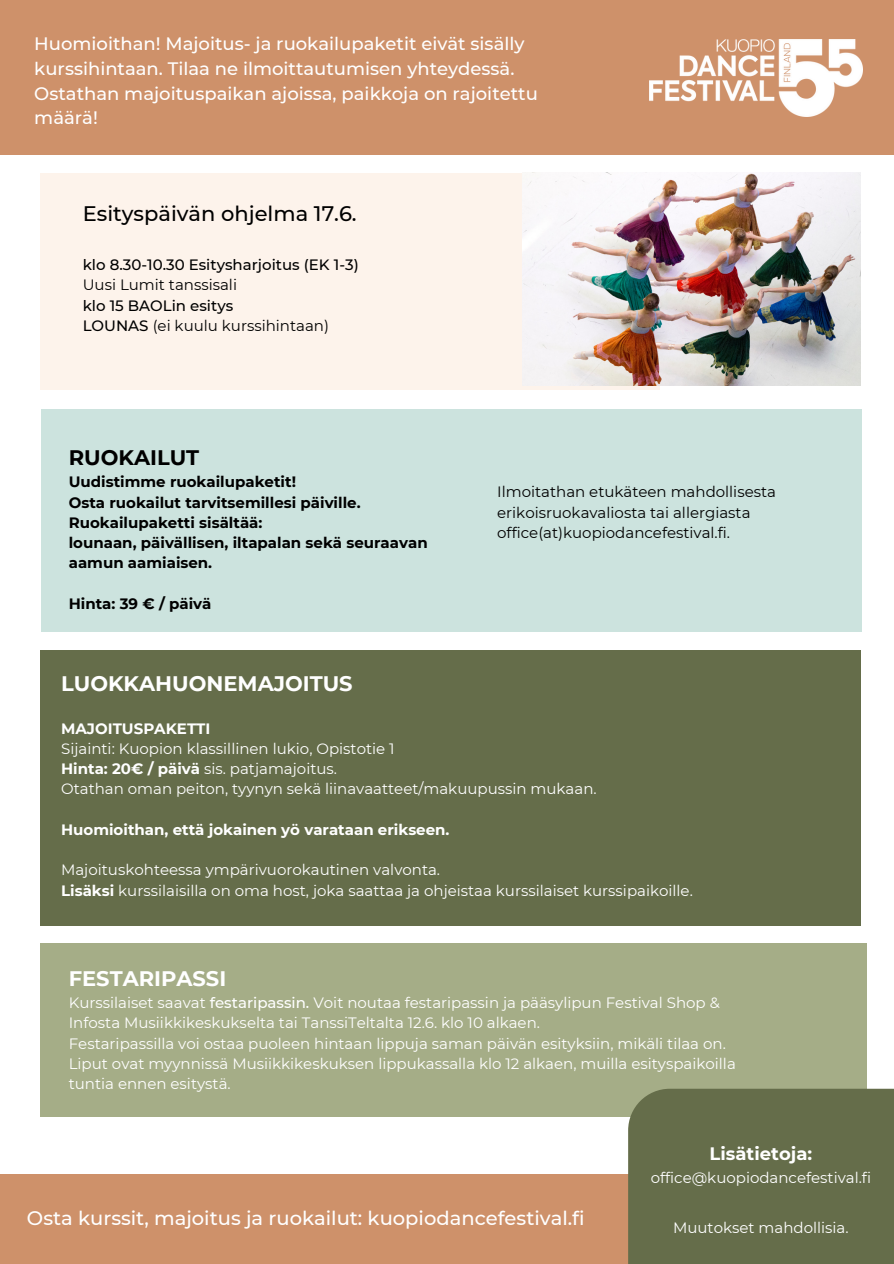
<style>
.page{position:relative;width:894px;height:1264px;background:#fff}
.page>*{position:absolute;margin:0;border:0;box-sizing:border-box;transform-origin:0 0}
.t1{font:700 21px "Montserrat";color:#fff}
.t2{font:500 21px "Montserrat";color:#000}
.t3{font:700 21px "Montserrat";color:#000}
.t4{font:500 19.5px "Montserrat";color:#fff}
.t5{font:500 18px/24.8px "Montserrat";color:#fff}
.t6{font:700 18px "Montserrat";color:#fff}
.t7{font:15px/20.2px "Montserrat";color:#fff}
.t8{font:700 15px/20.2px "Montserrat";color:#000}
.t9{font:15px/20.2px "Montserrat";color:#000}
.t10{font:700 15px "Montserrat";color:#fff}
.t11{font:500 15px "Montserrat";color:#000}
.s1{font-weight:500}
.s2{font-weight:700}
</style>
<div class="page">
<div style="left:41px;top:173px;width:618px;height:216px;background:#fdf3eb"></div>
<div style="left:41px;top:409px;width:819px;height:222px;background:#cce3de"></div>
<div style="left:41px;top:943px;width:825px;height:174px;background:#a5ad87"></div>
<div style="left:0;top:0;width:893px;height:155px;background:#ce916a"></div>
<img style="left:649px;top:39px;width:213px;height:78px">
<div style="left:41px;top:649px;width:819px;height:276px;background:#656d4a"></div>
<img style="left:522px;top:173px;width:338px;height:213px">
<div style="left:0;top:1174px;width:893px;height:89px;background:#ce916a"></div>
<div style="left:628px;top:1088px;width:265px;height:175px;background:#656d4a"></div>
<p class="t5" style="left:34px;top:31px;width:505px">Huomioithan! Majoitus- ja ruokailupaketit eivät sisälly kurssihintaan. Tilaa ne ilmoittautumisen yhteydessä.<br>Ostathan majoituspaikan ajoissa, paikkoja on rajoitettu määrä!</p>
<h3 class="t2" style="left:83px;top:200px;width:275px">Esityspäivän ohjelma 17.6.</h3>
<p class="t11" style="left:83px;top:256px;width:277px">klo 8.30-10.30 Esitysharjoitus (EK 1-3)</p>
<h2 class="t9" style="left:83px;top:275px;width:156px">Uusi Lumit tanssisali</h2>
<p class="t11" style="left:83px;top:296px;width:152px">klo 15 BAOLin esitys</p>
<p class="t9" style="left:83px;top:315px;width:248px"><span class="s1">LOUNAS</span> (ei kuulu kurssihintaan)</p>
<h1 class="t3" style="left:69px;top:444px;width:132px">RUOKAILUT</h1>
<p class="t8" style="left:69px;top:472px;width:360px">Uudistimme ruokailupaketit!<br>Osta ruokailut tarvitsemillesi päiville.<br>Ruokailupaketti sisältää:<br>lounaan, päivällisen, iltapalan sekä seuraavan aamun aamiaisen.</p>
<p class="t8" style="left:69px;top:593px;width:144px">Hinta: 39 € / päivä</p>
<p class="t9" style="left:497px;top:482px;width:280px">Ilmoitathan etukäteen mahdollisesta erikoisruokavaliosta tai allergiasta office(at)kuopiodancefestival.fi.</p>
<p class="t1" style="left:61px;top:670px;width:293px">LUOKKAHUONEMAJOITUS</p>
<h1 class="t10" style="left:61px;top:719px;width:151px">MAJOITUSPAKETTI</h1>
<p class="t7" style="left:61px;top:738px;width:335px">Sijainti: Kuopion klassillinen lukio, Opistotie 1</p>
<p class="t7" style="left:61px;top:758px;width:277px"><span class="s2">Hinta: 20€ / päivä</span> sis. patjamajoitus.</p>
<p class="t7" style="left:61px;top:778px;width:537px">Otathan oman peiton, tyynyn sekä liinavaatteet/makuupussin mukaan.</p>
<p class="t10" style="left:61px;top:820px;width:390px">Huomioithan, että jokainen yö varataan erikseen.</p>
<h4 class="t7" style="left:61px;top:859px;width:380px">Majoituskohteessa ympärivuorokautinen valvonta.</h4>
<p class="t7" style="left:61px;top:880px;width:633px"><span class="s2">Lisäksi</span> kurssilaisilla on oma host, joka saattaa ja ohjeistaa kurssilaiset kurssipaikoille.</p>
<h1 class="t1" style="left:69px;top:965px;width:159px">FESTARIPASSI</h1>
<p class="t7" style="left:69px;top:992px;width:668px">Kurssilaiset saavat <span class="s1">festaripassin.</span> Voit noutaa festaripassin ja pääsylipun Festival Shop &amp; Infosta Musiikkikeskukselta tai TanssiTeltalta 12.6. klo 10 alkaen.<br>Festaripassilla voi ostaa puoleen hintaan lippuja saman päivän esityksiin, mikäli tilaa on.<br>Liput ovat myynnissä Musiikkikeskuksen lippukassalla klo 12 alkaen, muilla esityspaikoilla tuntia ennen esitystä.</p>
<p class="t4" style="left:27px;top:1206px;width:559px">Osta kurssit, majoitus ja ruokailut: kuopiodancefestival.fi</p>
<p class="t6" style="left:709px;top:1142px;width:104px">Lisätietoja:</p>
<p class="t7" style="left:650px;top:1166px;width:222px">office@kuopiodancefestival.fi</p>
<h2 class="t7" style="left:673px;top:1217px;width:177px">Muutokset mahdollisia.</h2>
</div>
